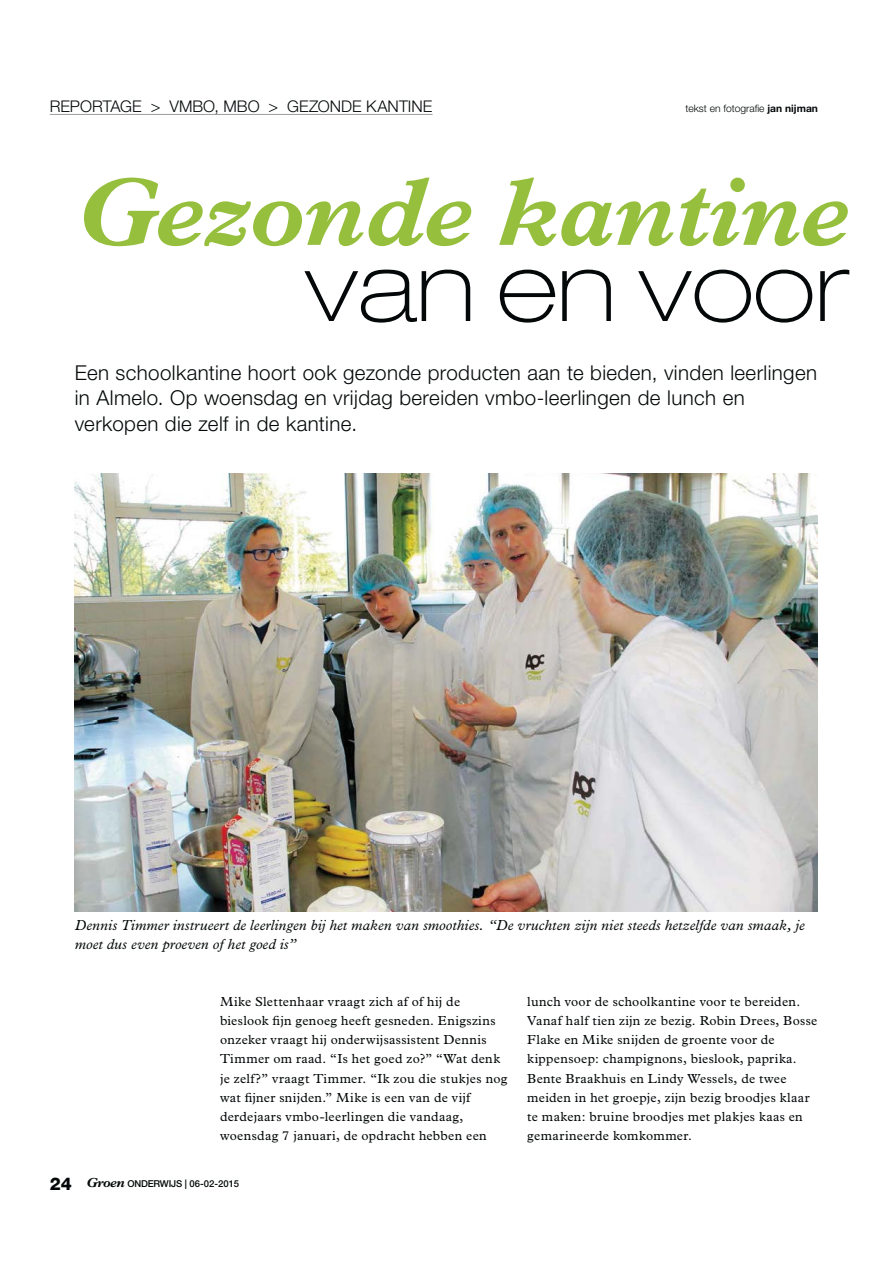
<style>
.page{position:relative;width:893px;height:1263px;background:#fff}
.page>*{position:absolute;margin:0;border:0;box-sizing:border-box;transform-origin:0 0}
.t1{font:100 expanded 97.35px "Helvetica Neue LT Std";color:#040809}
.t2{font:italic 700 96.6px "Plantin Std";letter-spacing:-.01em;color:#96bf3d}
.t3{font:300 20.55px/25.7px "Helvetica Neue LT Std";letter-spacing:.02em;color:#040809}
.t4{font:300 16.05px "Helvetica Neue LT Std";color:#040809}
.t5{font:italic 14.7px/19px "Plantin Std";letter-spacing:.01em;color:#040809}
.t6{font:13.2px/19px "Plantin Std";letter-spacing:.025em;color:#040809}
.t7{font:300 10.2px "Helvetica Neue LT Std";color:#040809}
.t8{font:500 9.45px "Helvetica Neue LT Std";letter-spacing:-.02em;color:#040809}
.s1{font-weight:700}
.s2{font-weight:800;font-size:17.55px}
.s3{font-family:"Plantin Std";font-weight:700;font-style:italic;font-size:13.2px}
</style>
<div class="page">
<hr style="left:50px;top:114px;width:382px;height:1px;background:#9c9da0">
<img style="left:75px;top:473px;width:743px;height:438px">
<p class="t4" style="left:50px;top:100px;width:384px">REPORTAGE &gt; VMBO, MBO &gt; GEZONDE KANTINE</p>
<p class="t7" style="left:685px;top:104px;width:134px">tekst en fotografie <span class="s1">jan nijman</span></p>
<h2 class="t2" style="left:76px;top:155px;width:775px">Gezonde kantine</h2>
<h1 class="t1" style="left:304px;top:230px;width:546px">van en voor</h1>
<h3 class="t3" style="left:75px;top:361px;width:744px">Een schoolkantine hoort ook gezonde producten aan te bieden, vinden leerlingen in Almelo. Op woensdag en vrijdag bereiden vmbo-leerlingen de lunch en verkopen die zelf in de kantine.</h3>
<p class="t5" style="left:75px;top:917px;width:731px">Dennis Timmer instrueert de leerlingen bij het maken van smoothies. “De vruchten zijn niet steeds hetzelfde van smaak, je moet dus even proeven of het goed is”</p>
<p class="t6" style="left:220px;top:993px;width:289px">Mike Slettenhaar vraagt zich af of hij de bieslook fijn genoeg heeft gesneden. Enigszins onzeker vraagt hij onderwijsassistent Dennis Timmer om raad. “Is het goed zo?” “Wat denk je zelf?” vraagt Timmer. “Ik zou die stukjes nog wat fijner snijden.” Mike is een van de vijf derdejaars vmbo-leerlingen die vandaag, woensdag 7 januari, de opdracht hebben een</p>
<p class="t8" style="left:50px;top:1178px;width:191px"><span class="s2">24</span> <span class="s3">Groen</span> ONDERWIJS | 06-02-2015</p>
<p class="t6" style="left:527px;top:993px;width:292px">lunch voor de schoolkantine voor te bereiden.<br>Vanaf half tien zijn ze bezig. Robin Drees, Bosse Flake en Mike snijden de groente voor de kippensoep: champignons, bieslook, paprika.<br>Bente Braakhuis en Lindy Wessels, de twee meiden in het groepje, zijn bezig broodjes klaar te maken: bruine broodjes met plakjes kaas en gemarineerde komkommer.</p>
</div>
